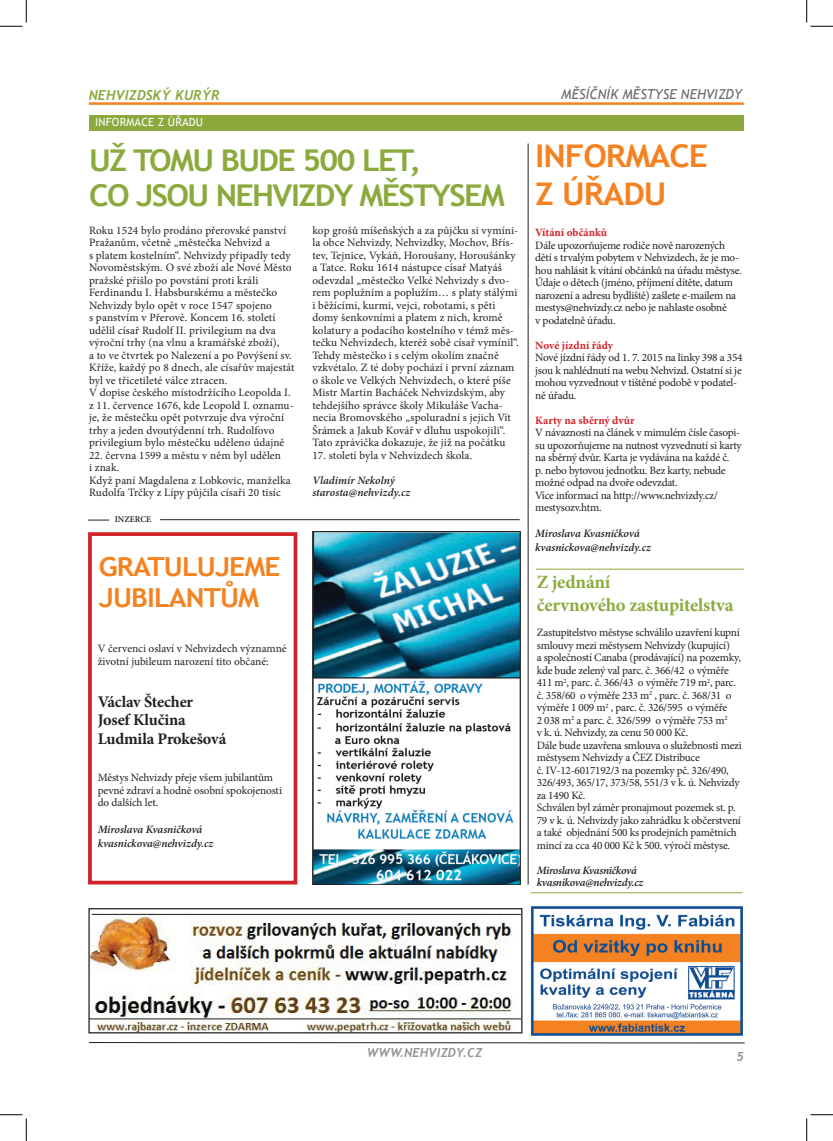
<style>
.page{position:relative;width:833px;height:1141px;background:#fff}
.page>*{position:absolute;margin:0;border:0;box-sizing:border-box;transform-origin:0 0}
.t1{font:700 31.25px/38.8px "Trebuchet MS";letter-spacing:-.03em;color:#f58220;scale:1.07 1}
.t2{font:700 30px/35px "Trebuchet MS";letter-spacing:-.05em;color:#8ca93d;scale:1.07 1}
.t3{font:700 26.25px/31.5px "Trebuchet MS";letter-spacing:-.03em;color:#f58220;scale:1.07 1}
.t4{font:700 18.75px/23.8px "Minion Pro";letter-spacing:-.01em;color:#8ca93d}
.t5{font:700 16.25px/18.1px "Minion Pro";letter-spacing:-.01em;color:#231f20}
.t6{font:italic 13.75px "Trebuchet MS";color:#6c6d70}
.t7{font:italic 700 13.75px "Trebuchet";color:#8ca93d}
.t8{font:italic 700 12.5px "Trebuchet";color:#939598}
.t9{font:11.25px/12.5px "Minion Pro";letter-spacing:-.005em;color:#231f20}
.t10{font:italic 600 11.25px/12.5px "Minion Pro";letter-spacing:-.01em;color:#231f20}
.t11{font:700 11.25px "Minion Pro";color:#d1232a}
.t12{font:11.25px "Trebuchet MS";letter-spacing:.02em;color:#fcfcfc}
.t13{font:600 8.75px "Minion Pro";color:#231f20}
</style>
<div class="page">
<svg style="left:89px;top:1042px;width:656px;height:1px"></svg>
<div style="left:89px;top:115px;width:654px;height:15px;background:#8ca93d"></div>
<hr style="left:89px;top:102px;width:654px;height:3px;background:#f58220">
<hr style="left:527px;top:143px;width:1px;height:741px;background:#231f20">
<div style="left:88px;top:532px;width:209px;height:352px;border:4px solid #d1232a"></div>
<img style="left:313px;top:531px;width:207px;height:353px">
<img style="left:90px;top:913px;width:430px;height:118px">
<div style="left:88px;top:908px;width:434px;height:125px;border:1px solid #231f20"></div>
<hr style="left:160px;top:519px;width:359px;height:1px;background:#231f20">
<svg style="left:88px;top:520px;width:21px;height:1px"></svg>
<hr style="left:535px;top:569px;width:208px;height:1px;background:#8ca93d">
<img style="left:530px;top:906px;width:212px;height:129px">
<hr style="left:530px;top:892px;width:212px;height:1px;background:#8ca93d">
<svg style="left:0;top:0;width:27px;height:27px"></svg>
<svg style="left:0;top:1114px;width:27px;height:26px"></svg>
<svg style="left:806px;top:0;width:26px;height:27px"></svg>
<svg style="left:806px;top:1114px;width:26px;height:26px"></svg>
<p class="t7" style="left:89px;top:87px;width:132px">NEHVIZDSKÝ KURÝR</p>
<p class="t6" style="left:561px;top:86px;width:182px">MĚSÍČNÍK MĚSTYSE NEHVIZDY</p>
<p class="t12" style="left:95px;top:116px;width:109px">INFORMACE Z ÚŘADU</p>
<h2 class="t2" style="left:89px;top:143px;width:390px">UŽ TOMU BUDE 500 LET,<br>CO JSOU NEHVIZDY MĚSTYSEM</h2>
<p class="t9" style="left:89px;top:224px;width:207px">Roku 1524 bylo prodáno přerovské panství Pražanům, včetně „městečka Nehvizd a<br>s platem kostelním“. Nehvizdy připadly tedy Novoměstským. O své zboží ale Nové Město pražské přišlo po povstání proti králi Ferdinandu I. Habsburskému a městečko Nehvizdy bylo opět v roce 1547 spojeno<br>s panstvím v Přerově. Koncem 16. století udělil císař Rudolf II. privilegium na dva výroční trhy (na vlnu a kramářské zboží),<br>a to ve čtvrtek po Nalezení a po Povýšení sv.<br>Kříže, každý po 8 dnech, ale císařův majestát byl ve třicetileté válce ztracen.<br>V dopise českého místodržícího Leopolda I. z 11. července 1676, kde Leopold I. oznamu&shy;je, že městečku opět potvrzuje dva výroční trhy a jeden dvoutýdenní trh. Rudolfovo privilegium bylo městečku uděleno údajně</p>
<p class="t9" style="left:89px;top:449px;width:203px">22. června 1599 a městu v něm byl udělen<br>i znak.<br>Když paní Magdalena z Lobkovic, manželka<br>Rudolfa Trčky z Lípy půjčila císaři 20 tisíc</p>
<p class="t13" style="left:115px;top:513px;width:38px">INZERCE</p>
<h3 class="t3" style="left:99px;top:551px;width:171px">GRATULUJEME<br>JUBILANTŮM</h3>
<p class="t9" style="left:98px;top:642px;width:190px">V červenci oslaví v Nehvizdech významné životní jubileum narození tito občané:</p>
<h3 class="t5" style="left:98px;top:693px;width:130px">Václav Štecher<br>Josef Klučina<br>Ludmila Prokešová</h3>
<p class="t9" style="left:98px;top:771px;width:186px">Městys Nehvizdy přeje všem jubilantům pevné zdraví a hodně osobní spokojenosti do dalších let.</p>
<p class="t10" style="left:98px;top:822px;width:117px;line-height:13.5px">Miroslava Kvasničková kvasnickova@nehvizdy.cz</p>
<p class="t9" style="left:312px;top:224px;width:208px">kop grošů míšeňských a za půjčku si vymíni&shy;la obce Nehvizdy, Nehvizdky, Mochov, Břís&shy;tev, Tejnice, Vykáň, Horoušany, Horoušánky a Tatce. Roku 1614 nástupce císař Matyáš odevzdal „městečko Velké Nehvizdy s dvo&shy;rem poplužním a poplužím… s platy stálými i běžícími, kurmi, vejci, robotami, s pěti domy šenkovními a platem z nich, kromě kolatury a podacího kostelního v témž měs&shy;tečku Nehvizdech, kteréž sobě císař vymínil“.<br>Tehdy městečko i s celým okolím značně vzkvétalo. Z té doby pochází i první záznam o škole ve Velkých Nehvizdech, o které píše Mistr Martin Bacháček Nehvizdským, aby tehdejšího správce školy Mikuláše Vacha&shy;necia Bromovského „spoluradní s jejich Vít Šrámek a Jakub Kovář v dluhu uspokojili“.<br>Tato zprávička dokazuje, že již na počátku</p>
<p class="t9" style="left:312px;top:449px;width:161px">17. století byla v Nehvizdech škola.</p>
<p class="t10" style="left:312px;top:474px;width:99px">Vladimír Nekolný starosta@nehvizdy.cz</p>
<h1 class="t1" style="left:535px;top:136px;width:163px">INFORMACE<br>Z ÚŘADU</h1>
<p class="t11" style="left:535px;top:225px;width:73px">Vítání občánků</p>
<p class="t9" style="left:535px;top:239px;width:208px">Dále upozorňujeme rodiče nově narozených dětí s trvalým pobytem v Nehvizdech, že je mo&shy;hou nahlásit k vítání občánků na úřadu městyse.<br>Údaje o dětech (jméno, příjmení dítěte, datum narození a adresu bydliště) zašlete e-mailem na mestys@nehvizdy.cz nebo je nahlaste osobně<br>v podatelně úřadu.</p>
<p class="t11" style="left:535px;top:337px;width:79px">Nové jízdní řády</p>
<p class="t9" style="left:535px;top:351px;width:209px">Nové jízdní řády od 1. 7. 2015 na linky 398 a 354 jsou k nahlédnutí na webu Nehvizd. Ostatní si je mohou vyzvednout v tištěné podobě v podatel&shy;ně úřadu.</p>
<p class="t11" style="left:535px;top:412px;width:101px">Karty na sběrný dvůr</p>
<p class="t9" style="left:535px;top:426px;width:208px">V návaznosti na článek v mimulém čísle časopi&shy;su upozorňujeme na nutnost vyzvednutí si karty na sběrný dvůr. Karta je vydávána na každé č.<br>p. nebo bytovou jednotku. Bez karty, nebude možné odpad na dvoře odevzdat.<br>Více informací na http://www.nehvizdy.cz/ mestysozv.htm.</p>
<p class="t10" style="left:535px;top:527px;width:117px;line-height:13.5px">Miroslava Kvasničková kvasnickova@nehvizdy.cz</p>
<h3 class="t4" style="left:536px;top:569px;width:198px">Z jednání<br>červnového zastupitelstva</h3>
<p class="t9" style="left:536px;top:626px;width:206px">Zastupitelstvo městyse schválilo uzavření kupní smlouvy mezi městysem Nehvizdy (kupující)<br>a společností Canaba (prodávající) na pozemky, kde bude zelený val parc. č. 366/42 o výměře 411 m<sup>2</sup>, parc. č. 366/43 o výměře 719 m<sup>2</sup>, parc. č. 358/60 o výměře 233 m<sup>2</sup> , parc. č. 368/31 o výměře 1 009 m<sup>2</sup> , parc. č. 326/595 o výměře<br>2 038 m<sup>2</sup> a parc. č. 326/599 o výměře 753 m<sup>2<br></sup>v k. ú. Nehvizdy, za cenu 50 000 Kč.<br>Dále bude uzavřena smlouva o služebnosti mezi městysem Nehvizdy a ČEZ Distribuce<br>č. IV-12-6017192/3 na pozemky pč. 326/490, 326/493, 365/17, 373/58, 551/3 v k. ú. Nehvizdy za 1490 Kč.<br>Schválen byl záměr pronajmout pozemek st. p.<br>79 v k. ú. Nehvizdy jako zahrádku k občerstvení a také objednání 500 ks prodejních pamětních mincí za cca 40 000 Kč k 500. výročí městyse.</p>
<p class="t10" style="left:536px;top:863px;width:108px">Miroslava Kvasničková kvasnikova@nehvizdy.cz</p>
<p class="t8" style="left:366px;top:1044px;width:117px">WWW.NEHVIZDY.CZ</p>
<p class="t8" style="left:736px;top:1048px;width:9px">5</p>
</div>
